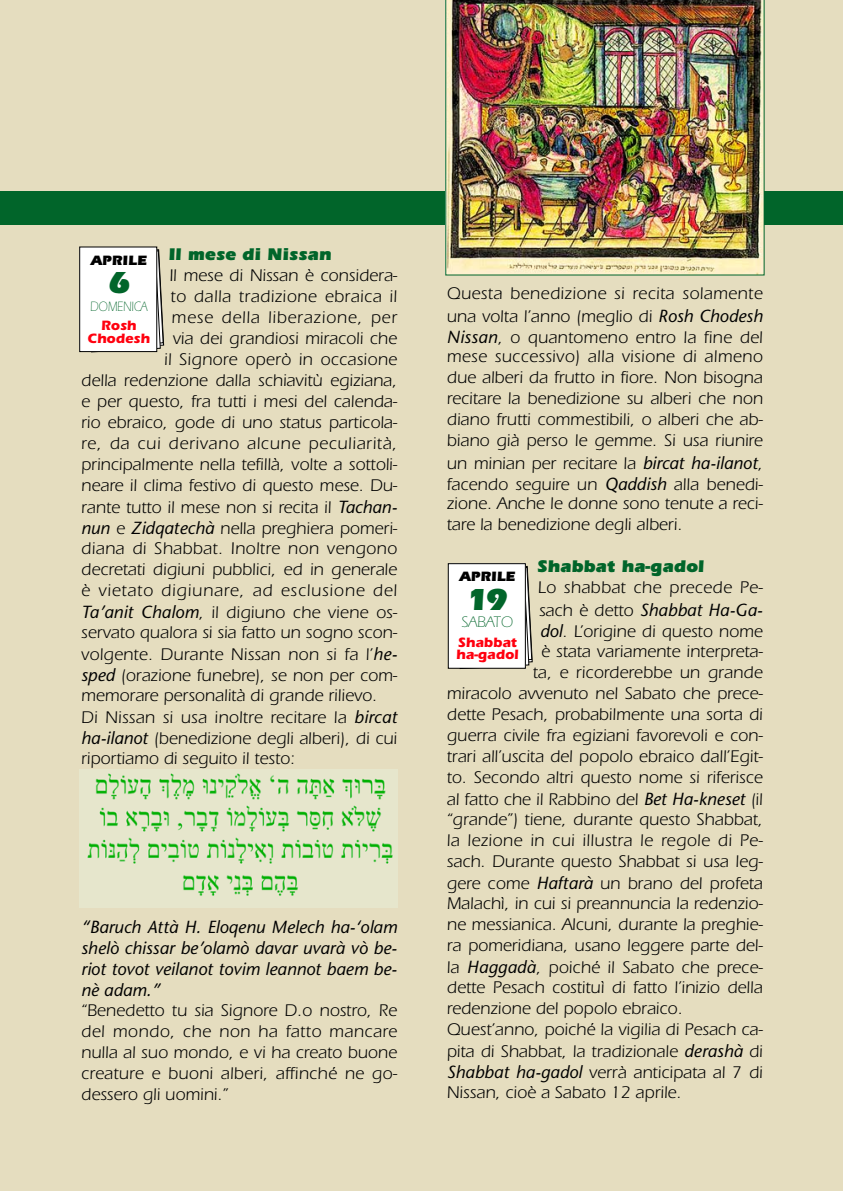
<style>
.page{position:relative;width:844px;height:1191px;background:#fff}
.page>*{position:absolute;margin:0;border:0;box-sizing:border-box;transform-origin:0 0}
.t1{font:900 31.5px "Itc Eras";color:#01652a}
.t2{font:17.5px/21px "Itc Eras";color:#000;text-align:justify}
.t3{font:italic 17.5px/21px "Stone Sans";color:#000;text-align:justify}
.t4{font:900 17.5px "Itc Eras";color:#01652a}
.t5{font:17.5px "Itc Eras";letter-spacing:.02em;color:#000}
.t6{font:300 15.75px "Itc Eras";color:#01652a}
.t7{font:700 14px/12.6px "Itc Eras";color:#ff000f;text-align:center}
.t8{font:900 14px "Itc Eras";color:#000}
.t9{font:300 14px "Itc Eras";letter-spacing:-.01em;color:#01652a;scale:.85 1}
.s1{font-family:"Stone Sans";font-style:italic}
.s2{font-family:"Itc Eras";font-style:normal}
</style>
<div class="page">
<div style="left:0;top:1px;width:842px;height:1190px;background:#e5ddbf"></div>
<div style="left:0;top:192px;width:842px;height:33px;background:#01652a"></div>
<img style="left:445px;top:1px;width:319px;height:274px">
<img style="left:79px;top:769px;width:318px;height:138px">
<svg style="left:157px;top:249px;width:7px;height:103px"></svg>
<div style="left:80px;top:247px;width:77px;height:104px;background:#fff"></div>
<div style="left:79px;top:247px;width:78px;height:105px;border:1px solid #000"></div>
<svg style="left:451px;top:565px;width:81px;height:104px"></svg>
<div style="left:448px;top:563px;width:77px;height:105px;background:#fff"></div>
<div style="left:448px;top:563px;width:77px;height:105px;border:1px solid #000"></div>
<p class="t4" style="left:168px;top:244px;width:164px">Il mese di Nissan</p>
<p class="t2" style="left:81px;top:264px;width:318px;text-align:right">Il mese di Nissan è considera-<br>to dalla tradizione ebraica il<br>mese della liberazione, per<br>via dei grandiosi miracoli che<br>il Signore operò in occasione<br>della redenzione dalla schiavitù egiziana, e per questo, fra tutti i mesi del calenda&shy;rio ebraico, gode di uno status particola&shy;re, da cui derivano alcune peculiarità, principalmente nella tefillà, volte a sottoli&shy;neare il clima festivo di questo mese. Du&shy;rante tutto il mese non si recita il <span class="s1">Tachan&shy;nun</span> e <span class="s1">Zidqatechà</span> nella preghiera pomeri&shy;diana di Shabbat. Inoltre non vengono decretati digiuni pubblici, ed in generale è vietato digiunare, ad esclusione del <span class="s1">Ta’anit Chalom</span>, il digiuno che viene os-</p>
<p class="t2" style="left:81px;top:621px;width:317px">servato qualora si sia fatto un sogno scon&shy;volgente. Durante Nissan non si fa l’<span class="s1">he&shy;sped</span> (orazione funebre), se non per com&shy;memorare personalità di grande rilievo.</p>
<p class="t2" style="left:81px;top:707px;width:317px;line-height:20.5px">Di Nissan si usa inoltre recitare la <span class="s1">bircat ha-ilanot</span> (benedizione degli alberi), di cui riportiamo di seguito il testo:</p>
<p class="t8" style="left:90px;top:252px;width:58px">APRILE</p>
<h1 class="t1" style="left:107px;top:264px;width:24px">6</h1>
<p class="t9" style="left:90px;top:298px;width:69px">DOMENICA</p>
<p class="t7" style="left:88px;top:319px;width:64px">Rosh<br>Chodesh</p>
<p class="t3" style="left:81px;top:916px;width:317px">“Baruch Attà H. Eloqenu Melech ha-‘olam shelò chissar be’olamò davar uvarà vò be&shy;riot tovot veilanot tovim leannot baem be&shy;nè adam.”</p>
<p class="t2" style="left:81px;top:999px;width:317px">“Benedetto tu sia Signore D.o nostro, Re del mondo, che non ha fatto mancare nulla al suo mondo, e vi ha creato buone creature e buoni alberi, affinché ne go&shy;dessero gli uomini.”</p>
<p class="t2" style="left:446px;top:283px;width:317px">Questa benedizione si recita solamente una volta l’anno (meglio di <span class="s1">Rosh Chodesh Nissan</span>, o quantomeno entro la fine del mese successivo) alla visione di almeno due alberi da frutto in fiore. Non bisogna recitare la benedizione su alberi che non diano frutti commestibili, o alberi che ab&shy;biano già perso le gemme. Si usa riunire un minian per recitare la <span class="s1">bircat ha-ilanot</span>, facendo seguire un <span class="s1">Qaddish</span> alla benedi&shy;zione. Anche le donne sono tenute a reci&shy;tare la benedizione degli alberi.</p>
<p class="t4" style="left:536px;top:556px;width:169px">Shabbat ha-gadol</p>
<p class="t5" style="left:537px;top:578px;width:227px">Lo shabbat che precede Pe-</p>
<p class="t3" style="left:539px;top:599px;width:225px"><span class="s2">sach è detto</span> Shabbat Ha-Ga-</p>
<p class="t2" style="left:446px;top:620px;width:317px;text-align:right"><span class="s1">dol</span>. L’origine di questo nome<br>è stata variamente interpreta-<br>ta, e ricorderebbe un grande<br>miracolo avvenuto nel Sabato che prece&shy;dette Pesach, probabilmente una sorta di guerra civile fra egiziani favorevoli e con&shy;trari all’uscita del popolo ebraico dall’Egit&shy;to. Secondo altri questo nome si riferisce al fatto che il Rabbino del <span class="s1">Bet Ha-kneset</span> (il</p>
<p class="t2" style="left:446px;top:808px;width:317px">“grande”) tiene, durante questo Shabbat, la lezione in cui illustra le regole di Pe&shy;sach. Durante questo Shabbat si usa leg&shy;gere come <span class="s1">Haftarà</span> un brano del profeta</p>
<p class="t2" style="left:446px;top:892px;width:317px">Malachì, in cui si preannuncia la redenzio&shy;ne messianica. Alcuni, durante la preghie&shy;ra pomeridiana, usano leggere parte del&shy;la <span class="s1">Haggadà</span>, poiché il Sabato che prece-</p>
<p class="t2" style="left:446px;top:976px;width:317px;text-align:left">dette Pesach costituì di fatto l’inizio della redenzione del popolo ebraico.<br>Quest’anno, poiché la vigilia di Pesach ca&shy;pita di Shabbat, la tradizionale <span class="s1">derashà</span> di <span class="s1">Shabbat ha-gadol</span> verrà anticipata al 7 di Nissan, cioè a Sabato 12 aprile.</p>
<p class="t8" style="left:459px;top:568px;width:58px">APRILE</p>
<h1 class="t1" style="left:467px;top:581px;width:42px">19</h1>
<p class="t6" style="left:461px;top:613px;width:53px">SABATO</p>
<p class="t7" style="left:456px;top:635px;width:64px;text-align:left">Shabbat ha-gadol</p>
</div>
